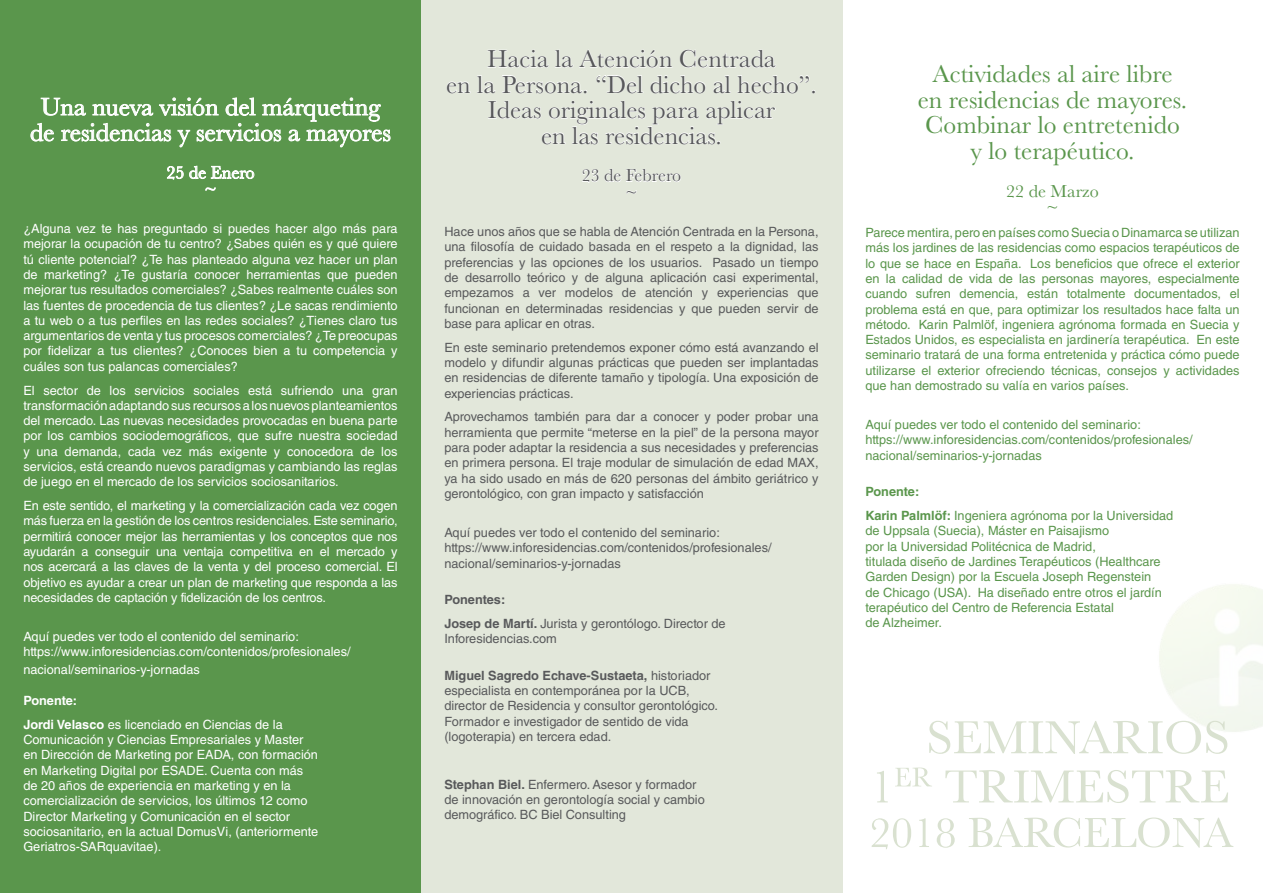
<style>
.page{position:relative;width:1263px;height:893px;background:#fff}
.page>*{position:absolute;margin:0;border:0;box-sizing:border-box;transform-origin:0 0}
.t1{font:25.5px/25.5px "Baskerville";color:#58595b;text-align:center}
.t2{font:25.5px/25.5px "Baskerville";color:#5a964c;text-align:center}
.t3{font:25.5px/25.5px "Baskerville";color:#fff;text-align:center}
.t4{font:18px/16.5px "Baskerville";color:#58595b;text-align:center}
.t5{font:18px/16.5px "Baskerville";color:#fff;text-align:center}
.t6{font:18px/16.5px "Baskerville";color:#5a964c;text-align:center}
.t7{font:12.75px/15.3px "Helvetica LT Std";color:#fff;text-align:justify}
.t8{font:12.75px/15.3px "Helvetica LT Std";color:#58595b}
.t9{font:12.75px/15.3px "Helvetica LT Std";color:#5a964c}
.s1{font-weight:700}
</style>
<div class="page">
<div style="left:0;top:0;width:421px;height:893px;background:#5a964c"></div>
<div style="left:421px;top:0;width:421px;height:893px;background:#e2e7da"></div>
<svg style="left:30px;top:97px;width:361px;height:50px"></svg>
<svg style="left:167px;top:166px;width:87px;height:14px"></svg>
<svg style="left:205px;top:187px;width:11px;height:4px"></svg>
<svg style="left:447px;top:82px;width:24px;height:11px"></svg>
<svg style="left:477px;top:49px;width:338px;height:45px"></svg>
<svg style="left:488px;top:100px;width:288px;height:45px"></svg>
<svg style="left:582px;top:169px;width:99px;height:14px"></svg>
<svg style="left:626px;top:190px;width:11px;height:4px"></svg>
<svg style="left:877px;top:767px;width:351px;height:36px"></svg>
<svg style="left:929px;top:721px;width:298px;height:33px"></svg>
<svg style="left:872px;top:817px;width:361px;height:32px"></svg>
<h1 class="t3" style="left:30px;top:94px;width:362px">Una nueva visión del márqueting de residencias y servicios a mayores</h1>
<h2 class="t5" style="left:166px;top:164px;width:90px">25 de Enero ⁓</h2>
<p class="t7" style="left:23px;top:221px;width:376px">¿Alguna vez te has preguntado si puedes hacer algo más para mejorar la ocupación de tu centro? ¿Sabes quién es y qué quiere tú cliente potencial? ¿Te has planteado alguna vez hacer un plan de marketing? ¿Te gustaría conocer herramientas que pueden mejorar tus resultados comerciales? ¿Sabes realmente cuáles son las fuentes de procedencia de tus clientes? ¿Le sacas rendimiento a tu web o a tus perfiles en las redes sociales? ¿Tienes claro tus argumentarios de venta y tus procesos comerciales? ¿Te preocupas por fidelizar a tus clientes? ¿Conoces bien a tu competencia y cuáles son tus palancas comerciales?</p>
<p class="t7" style="left:23px;top:382px;width:376px">El sector de los servicios sociales está sufriendo una gran transformación adaptando sus recursos a los nuevos planteamientos del mercado. Las nuevas necesidades provocadas en buena parte por los cambios sociodemográficos, que sufre nuestra sociedad y una demanda, cada vez más exigente y conocedora de los servicios, está creando nuevos paradigmas y cambiando las reglas de juego en el mercado de los servicios sociosanitarios.</p>
<p class="t7" style="left:23px;top:498px;width:376px">En este sentido, el marketing y la comercialización cada vez cogen más fuerza en la gestión de los centros residenciales. Este seminario, permitirá conocer mejor las herramientas y los conceptos que nos ayudarán a conseguir una ventaja competitiva en el mercado y nos acercará a las claves de la venta y del proceso comercial. El objetivo es ayudar a crear un plan de marketing que responda a las necesidades de captación y fidelización de los centros.</p>
<p class="t7" style="left:23px;top:629px;width:329px">Aquí puedes ver todo el contenido del seminario: https://www.inforesidencias.com/contenidos/profesionales/</p>
<p class="t7" style="left:23px;top:662px;width:178px">nacional/seminarios-y-jornadas</p>
<p class="t7" style="left:23px;top:688px;width:261px;line-height:23.9px"><span class="s1">Ponente:<br>Jordi Velasco</span> es licenciado en Ciencias de la</p>
<p class="t7" style="left:23px;top:732px;width:296px;text-align:left">Comunicación y Ciencias Empresariales y Master en Dirección de Marketing por EADA, con formación en Marketing Digital por ESADE. Cuenta con más de 20 años de experiencia en marketing y en la comercialización de servicios, los últimos 12 como Director Marketing y Comunicación en el sector sociosanitario, en la actual DomusVi, (anteriormente Geriatros-SARquavitae).</p>
<h1 class="t1" style="left:446px;top:46px;width:372px">Hacia la Atención Centrada<br>en la Persona. “Del dicho al hecho”.<br>Ideas originales para aplicar<br>en las residencias.</h1>
<h2 class="t4" style="left:582px;top:168px;width:101px">23 de Febrero ⁓</h2>
<p class="t8" style="left:444px;top:224px;width:376px;text-align:justify">Hace unos años que se habla de Atención Centrada en la Persona, una filosofía de cuidado basada en el respeto a la dignidad, las preferencias y las opciones de los usuarios. Pasado un tiempo de desarrollo teórico y de alguna aplicación casi experimental, empezamos a ver modelos de atención y experiencias que funcionan en determinadas residencias y que pueden servir de base para aplicar en otras.</p>
<p class="t8" style="left:444px;top:340px;width:376px;text-align:justify">En este seminario pretendemos exponer cómo está avanzando el modelo y difundir algunas prácticas que pueden ser implantadas en residencias de diferente tamaño y tipología. Una exposición de experiencias prácticas.</p>
<p class="t8" style="left:444px;top:409px;width:376px;text-align:justify">Aprovechamos también para dar a conocer y poder probar una herramienta que permite “meterse en la piel” de la persona mayor para poder adaptar la residencia a sus necesidades y preferencias en primera persona. El traje modular de simulación de edad MAX, ya ha sido usado en más de 620 personas del ámbito geriátrico y gerontológico, con gran impacto y satisfacción</p>
<p class="t8" style="left:444px;top:525px;width:329px">Aquí puedes ver todo el contenido del seminario: https://www.inforesidencias.com/contenidos/profesionales/ nacional/seminarios-y-jornadas</p>
<p class="t8" style="left:444px;top:588px;width:283px;line-height:23.9px"><span class="s1">Ponentes:<br>Josep de Martí.</span> Jurista y gerontólogo. Director de</p>
<p class="t8" style="left:444px;top:631px;width:114px">Inforesidencias.com</p>
<p class="t8" style="left:444px;top:668px;width:275px"><span class="s1">Miguel Sagredo Echave-Sustaeta,</span> historiador especialista en contemporánea por la UCB, director de Residencia y consultor gerontológico.<br>Formador e investigador de sentido de vida (logoterapia) en tercera edad.</p>
<p class="t8" style="left:444px;top:776px;width:262px"><span class="s1">Stephan Biel.</span> Enfermero. Asesor y formador de innovación en gerontología social y cambio demográfico. BC Biel Consulting</p>
<h1 class="t2" style="left:918px;top:62px;width:271px">Actividades al aire libre en residencias de mayores.<br>Combinar lo entretenido y lo terapéutico.</h1>
<h2 class="t6" style="left:1006px;top:183px;width:94px">22 de Marzo ⁓</h2>
<p class="t9" style="left:865px;top:225px;width:376px;text-align:justify">Parece mentira, pero en países como Suecia o Dinamarca se utilizan más los jardines de las residencias como espacios terapéuticos de lo que se hace en España. Los beneficios que ofrece el exterior en la calidad de vida de las personas mayores, especialmente cuando sufren demencia, están totalmente documentados, el problema está en que, para optimizar los resultados hace falta un método. Karin Palmlöf, ingeniera agrónoma formada en Suecia y Estados Unidos, es especialista en jardinería terapéutica. En este seminario tratará de una forma entretenida y práctica cómo puede utilizarse el exterior ofreciendo técnicas, consejos y actividades que han demostrado su valía en varios países.</p>
<p class="t9" style="left:865px;top:417px;width:329px">Aquí puedes ver todo el contenido del seminario: https://www.inforesidencias.com/contenidos/profesionales/ nacional/seminarios-y-jornadas</p>
<p class="t9" style="left:865px;top:480px;width:309px;line-height:23.9px"><span class="s1">Ponente:<br>Karin Palmlöf:</span> Ingeniera agrónoma por la Universidad</p>
<p class="t9" style="left:865px;top:523px;width:298px">de Uppsala (Suecia), Máster en Paisajismo<br>por la Universidad Politécnica de Madrid,<br>titulada diseño de Jardines Terapéuticos (Healthcare Garden Design) por la Escuela Joseph Regenstein de Chicago (USA). Ha diseñado entre otros el jardín terapéutico del Centro de Referencia Estatal<br>de Alzheimer.</p>
</div>
